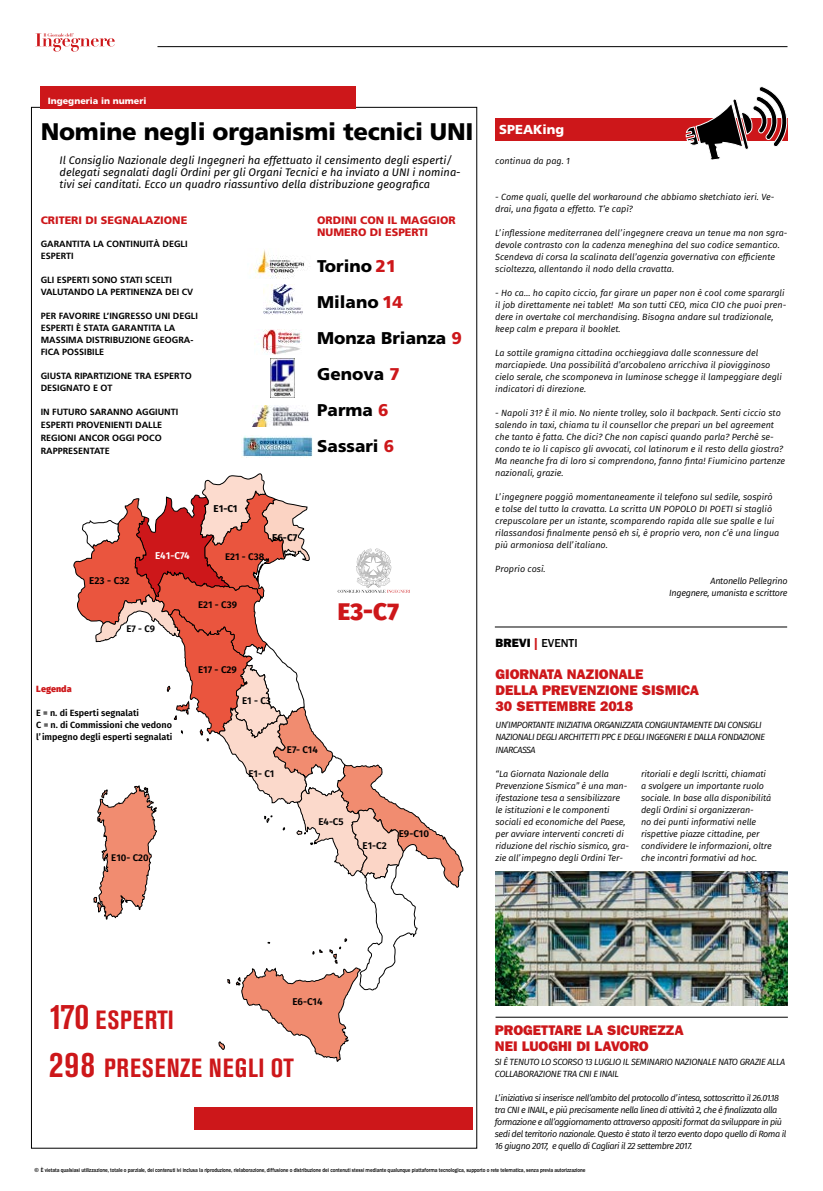
<style>
.page{position:relative;width:823px;height:1191px;background:#fff}
.page>*{position:absolute;margin:0;border:0;box-sizing:border-box;transform-origin:0 0}
.t1{font:700 condensed 26.1px/48px "Akzidenz Grotesk BE";letter-spacing:.035em;color:#cd171a}
.t2{font:900 24px "Frutiger";letter-spacing:-.01em;color:#000}
.t3{font:800 24px "Fira Sans";color:#cd171a}
.t4{font:900 17px/36px "Frutiger";color:#000}
.t5{font:14px/16px "ITC Franklin Gothic Std Hvy";color:#cd171a}
.t6{font:900 13px "Frutiger";color:#fff}
.t7{font:500 12px "ITC Franklin Gothic Std";color:#000}
.t8{font:italic 11px/12px "Fira Sans";color:#000}
.t9{font:900 10.8px/12px "Frutiger";color:#cd171a}
.t10{font:700 9.9px "Fira Sans";letter-spacing:-.005em;color:#000}
.t11{font:600 9.9px "Fira Sans";color:#000}
.t12{font:600 9.9px "Fira Sans";color:#fff}
.t13{font:600 9.8px "Fira Sans";color:#000}
.t14{font:600 9.7px "Fira Sans";color:#000}
.t15{font:600 9.6px "Fira Sans";color:#000}
.t16{font:italic 9px/12px "Fira Sans";letter-spacing:-.01em;color:#000}
.t17{font:italic 9px/12px "Fira Sans";letter-spacing:-.05em;color:#000}
.t18{font:700 9px/12px "Frutiger";color:#000}
.t19{font:italic 9px/12px "Fira Sans";letter-spacing:-.04em;color:#000}
.t20{font:600 9px/12px "Fira Sans";color:#000}
.t21{font:italic 9px/12px "Fira Sans";letter-spacing:-.03em;color:#000;text-align:right}
.t22{font:900 9px "Frutiger";color:#fff}
.t23{font:800 9px "Fira Sans";color:#cd171a}
.t24{font:500 6px "Franklin Gothic";letter-spacing:-.01em;color:#000}
.s1{color:#cd171a}
.s2{font-family:"ITC Franklin Gothic Std Hvy";font-weight:400}
.s3{font-family:"ITC Franklin Gothic Std Hvy";font-weight:400;color:#cd171a}
.s4{font-size:36px}
</style>
<div class="page">
<hr style="left:157px;top:46px;width:630px;height:1px;background:#000">
<svg style="left:35px;top:33px;width:80px;height:19px"></svg>
<div style="left:41px;top:86px;width:314px;height:23px;background:#cd171a"></div>
<div style="left:193px;top:1107px;width:279px;height:22px;background:#cd171a"></div>
<div style="left:495px;top:118px;width:292px;height:22px;background:#cd171a"></div>
<hr style="left:494px;top:627px;width:292px;height:1px;background:#000">
<hr style="left:495px;top:1017px;width:292px;height:1px;background:#000">
<img style="left:253px;top:249px;width:52px;height:30px">
<img style="left:263px;top:284px;width:39px;height:31px">
<img style="left:254px;top:329px;width:48px;height:26px">
<img style="left:270px;top:359px;width:24px;height:38px">
<img style="left:252px;top:406px;width:57px;height:21px">
<img style="left:241px;top:435px;width:71px;height:23px">
<svg style="left:73px;top:473px;width:390px;height:589px"></svg>
<img style="left:495px;top:871px;width:292px;height:134px">
<svg style="left:685px;top:86px;width:103px;height:74px"></svg>
<p class="t22" style="left:48px;top:96px;width:100px">Ingegneria in numeri</p>
<h2 class="t2" style="left:41px;top:117px;width:434px">Nomine negli organismi tecnici UNI</h2>
<p class="t8" style="left:59px;top:154px;width:402px">Il Consiglio Nazionale degli Ingegneri ha effettuato il censimento degli esperti/ delegati segnalati dagli Ordini per gli Organi Tecnici e ha inviato a UNI i nomina&shy;tivi sei canditati. Ecco un quadro riassuntivo della distribuzione geografica</p>
<p class="t9" style="left:41px;top:214px;width:148px">CRITERI DI SEGNALAZIONE</p>
<p class="t18" style="left:41px;top:238px;width:148px">GARANTITA LA CONTINUITÀ DEGLI<br>ESPERTI</p>
<p class="t18" style="left:41px;top:274px;width:154px">GLI ESPERTI SONO STATI SCELTI<br>VALUTANDO LA PERTINENZA DEI CV</p>
<p class="t18" style="left:41px;top:310px;width:159px">PER FAVORIRE L’INGRESSO UNI DEGLI<br>ESPERTI È STATA GARANTITA LA<br>MASSIMA DISTRIBUZIONE GEOGRA-<br>FICA POSSIBILE</p>
<p class="t18" style="left:41px;top:370px;width:152px">GIUSTA RIPARTIZIONE TRA ESPERTO<br>DESIGNATO E OT</p>
<p class="t18" style="left:41px;top:405px;width:139px;line-height:13px">IN FUTURO SARANNO AGGIUNTI<br>ESPERTI PROVENIENTI DALLE<br>REGIONI ANCOR OGGI POCO<br>RAPPRESENTATE</p>
<p class="t9" style="left:317px;top:214px;width:140px">ORDINI CON IL MAGGIOR<br>NUMERO DI ESPERTI</p>
<h3 class="t4" style="left:317px;top:248px;width:146px">Torino <span class="s1">21<br></span>Milano <span class="s1">14<br></span>Monza Brianza <span class="s1">9<br></span>Genova <span class="s1">7<br></span>Parma <span class="s1">6<br></span>Sassari <span class="s1">6</span></h3>
<p class="t11" style="left:89px;top:573px;width:42px">E23 - C32</p>
<p class="t12" style="left:155px;top:548px;width:36px">E41-C74</p>
<p class="t15" style="left:126px;top:621px;width:30px">E7 - C9</p>
<p class="t10" style="left:213px;top:500px;width:26px">E1-C1</p>
<p class="t15" style="left:225px;top:549px;width:41px">E21 - C38</p>
<p class="t10" style="left:272px;top:529px;width:27px">E6-C7</p>
<p class="t15" style="left:198px;top:597px;width:40px">E21 - C39</p>
<p class="t23" style="left:36px;top:681px;width:37px">Legenda</p>
<p class="t20" style="left:36px;top:707px;width:137px">E = n. di Esperti segnalati<br>C = n. di Commissioni che vedono l’impegno degli esperti segnalati</p>
<p class="t14" style="left:198px;top:661px;width:40px">E17 - C29</p>
<p class="t14" style="left:242px;top:693px;width:30px">E1 - C3</p>
<p class="t14" style="left:248px;top:765px;width:27px">E1- C1</p>
<p class="t14" style="left:287px;top:741px;width:32px">E7- C14</p>
<h2 class="t3" style="left:337px;top:590px;width:63px">E3-C7</h2>
<p class="t15" style="left:111px;top:849px;width:39px">E10- C20</p>
<p class="t14" style="left:318px;top:813px;width:27px">E4-C5</p>
<p class="t13" style="left:362px;top:837px;width:26px">E1-C2</p>
<p class="t13" style="left:398px;top:825px;width:32px">E9-C10</p>
<h3 class="t6" style="left:499px;top:122px;width:67px">SPEAKing</h3>
<p class="t16" style="left:495px;top:155px;width:76px">continua da pag. 1</p>
<p class="t16" style="left:495px;top:191px;width:280px">- Come quali, quelle del workaround che abbiamo sketchiato ieri. Ve&shy;drai, una figata a effetto. T’e capì?</p>
<p class="t16" style="left:495px;top:227px;width:293px">L’inflessione mediterranea dell’ingegnere creava un tenue ma non sgra&shy;devole contrasto con la cadenza meneghina del suo codice semantico.<br>Scendeva di corsa la scalinata dell’agenzia governativa con efficiente scioltezza, allentando il nodo della cravatta.</p>
<p class="t16" style="left:495px;top:287px;width:292px">- Ho ca… ho capito ciccio, far girare un paper non è cool come sparargli il job direttamente nei tablet! Ma son tutti CEO, mica CIO che puoi pren&shy;dere in overtake col merchandising. Bisogna andare sul tradizionale, keep calm e prepara il booklet.</p>
<p class="t16" style="left:495px;top:347px;width:288px">La sottile gramigna cittadina occhieggiava dalle sconnessure del marciapiede. Una possibilità d’arcobaleno arricchiva il piovigginoso cielo serale, che scomponeva in luminose schegge il lampeggiare degli indicatori di direzione.</p>
<p class="t16" style="left:495px;top:407px;width:291px">- Napoli 31? È il mio. No niente trolley, solo il backpack. Senti ciccio sto salendo in taxi, chiama tu il counsellor che prepari un bel agreement che tanto è fatta. Che dici? Che non capisci quando parla? Perchè se&shy;condo te io li capisco gli avvocati, col latinorum e il resto della giostra?<br>Ma neanche fra di loro si comprendono, fanno finta! Fiumicino partenze nazionali, grazie.</p>
<p class="t16" style="left:495px;top:491px;width:285px">L’ingegnere poggiò momentaneamente il telefono sul sedile, sospirò e tolse del tutto la cravatta. La scritta UN POPOLO DI POETI si stagliò crepuscolare per un istante, scomparendo rapida alle sue spalle e lui rilassandosi finalmente pensò eh sì, è proprio vero, non c’è una lingua più armoniosa dell’italiano.</p>
<p class="t16" style="left:495px;top:563px;width:52px">Proprio così.</p>
<p class="t21" style="left:668px;top:575px;width:120px">Antonello Pellegrino<br>Ingegnere, umanista e scrittore</p>
<h3 class="t7" style="left:495px;top:636px;width:84px"><span class="s2">BREVI</span> <span class="s3">|</span> EVENTI</h3>
<h3 class="t5" style="left:495px;top:666px;width:205px">GIORNATA NAZIONALE<br>DELLA PREVENZIONE SISMICA<br>30 SETTEMBRE 2018</h3>
<p class="t17" style="left:495px;top:719px;width:271px">UN’IMPORTANTE INIZIATIVA ORGANIZZATA CONGIUNTAMENTE DAI CONSIGLI<br>NAZIONALI DEGLI ARCHITETTI PPC E DEGLI INGEGNERI E DALLA FONDAZIONE<br>INARCASSA</p>
<p class="t16" style="left:495px;top:767px;width:135px">“La Giornata Nazionale della Prevenzione Sismica” è una man&shy;ifestazione tesa a sensibilizzare le istituzioni e le componenti sociali ed economiche del Paese, per avviare interventi concreti di riduzione del rischio sismico, gra&shy;zie all’impegno degli Ordini Ter-</p>
<p class="t16" style="left:640px;top:767px;width:132px">ritoriali e degli Iscritti, chiamati a svolgere un importante ruolo sociale. In base alla disponibilità degli Ordini si organizzeran-<br>no dei punti informativi nelle rispettive piazze cittadine, per condividere le informazioni, oltre che incontri formativi ad hoc.</p>
<p class="t13" style="left:292px;top:993px;width:31px">E6-C14</p>
<h1 class="t1" style="left:49px;top:995px;width:246px"><span class="s4">170</span> ESPERTI<br><span class="s4">298</span> PRESENZE NEGLI OT</h1>
<h3 class="t5" style="left:494px;top:1021px;width:190px">PROGETTARE LA SICUREZZA<br>NEI LUOGHI DI LAVORO</h3>
<p class="t19" style="left:494px;top:1055px;width:292px">SI È TENUTO LO SCORSO 13 LUGLIO IL SEMINARIO NAZIONALE NATO GRAZIE ALLA<br>COLLABORAZIONE TRA CNI E INAIL</p>
<p class="t17" style="left:494px;top:1091px;width:293px">L’iniziativa si inserisce nell’ambito del protocollo d’intesa, sottoscritto il 26.01.18 tra CNI e INAIL, e più precisamente nella linea di attività 2, che è finalizzata alla formazione e all’aggiornamento attraverso appositi format da sviluppare in più sedi del territorio nazionale. Questo è stato il terzo evento dopo quello di Roma il 16 giugno 2017, e quello di Cagliari il 22 settembre 2017.</p>
<p class="t24" style="left:35px;top:1166px;width:552px">© È vietata qualsiasi utilizzazione, totale o parziale, dei contenuti ivi inclusa la riproduzione, rielaborazione, diffusione o distribuzione dei contenuti stessi mediante qualunque piattaforma tecnologica, supporto o rete telematica, senza previa autorizzazione</p>
</div>
